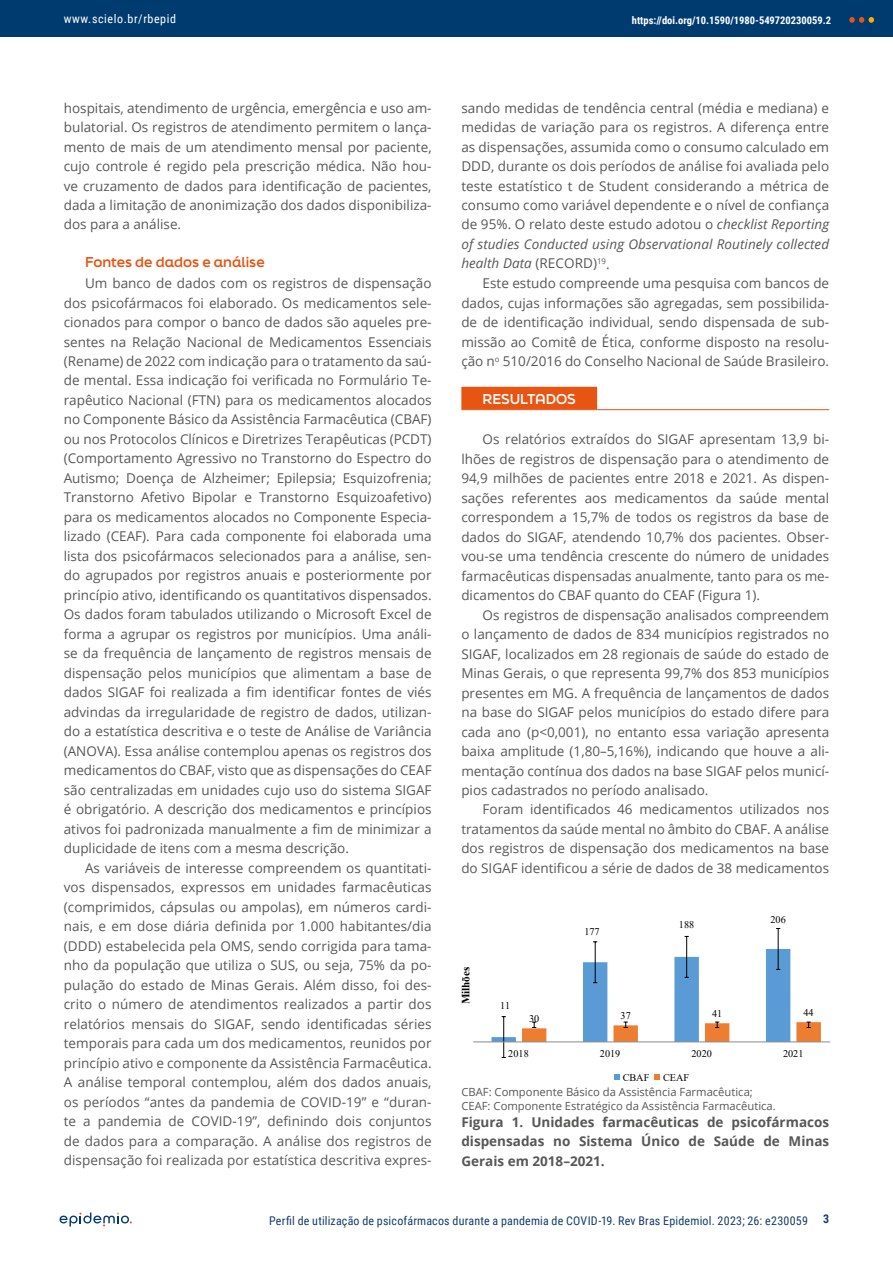
<style>
.page{position:relative;width:893px;height:1263px;background:#fff}
.page>*{position:absolute;margin:0;border:0;box-sizing:border-box;transform-origin:0 0}
.t1{font:13.5px/19.5px "Open Sans";color:#575756;text-align:justify}
.t2{font:700 13.5px/19.5px "Open Sans";color:#575756;text-align:justify}
.t3{font:700 13.5px "Final Six";color:#e85412}
.t4{font:700 13.5px "Final Six";color:#fff}
.t5{font:12px "Roboto Condensed";letter-spacing:.015em;color:#173d6b}
.t6{font:12px "Roboto Condensed";letter-spacing:.05em;color:#fff}
.t7{font:700 12px "Roboto Condensed";color:#173d6b}
.t8{font:11.25px/13.5px "Open Sans";color:#575756}
.t9{font:700 11.1px "Times New Roman";color:#000}
.t10{font:700 10.5px "Roboto Condensed";color:#fff}
.t11{font:10.2px "Times New Roman";letter-spacing:.005em;color:#000}
.s1{font-style:italic}
</style>
<div class="page">
<div style="left:0;top:0;width:893px;height:36px;background:#003b70"></div>
<svg style="left:849px;top:17px;width:25px;height:6px"></svg>
<svg style="left:60px;top:1212px;width:72px;height:14px"></svg>
<div style="left:461px;top:387px;width:136px;height:22px;background:#e85412"></div>
<hr style="left:461px;top:409px;width:368px;height:1px;background:#e85412">
<svg style="left:491px;top:928px;width:330px;height:130px"></svg>
<hr style="left:473px;top:1042px;width:356px;height:1px;background:#898989">
<svg style="left:614px;top:1074px;width:5px;height:5px"></svg>
<svg style="left:654px;top:1074px;width:5px;height:5px"></svg>
<p class="t6" style="left:64px;top:10px;width:114px">www.scielo.br/rbepid</p>
<p class="t10" style="left:632px;top:12px;width:201px">https://doi.org/10.1590/1980-549720230059.2</p>
<p class="t1" style="left:64px;top:98px;width:369px">hospitais, atendimento de urgência, emergência e uso am&shy;bulatorial. Os registros de atendimento permitem o lança&shy;mento de mais de um atendimento mensal por paciente, cujo controle é regido pela prescrição médica. Não hou&shy;ve cruzamento de dados para identificação de pacientes, dada a limitação de anonimização dos dados disponibiliza&shy;dos para a análise.</p>
<p class="t3" style="left:85px;top:252px;width:181px">Fontes de dados e análise</p>
<p class="t1" style="left:64px;top:273px;width:369px;text-indent:21px">Um banco de dados com os registros de dispensação dos psicofármacos foi elaborado. Os medicamentos sele&shy;cionados para compor o banco de dados são aqueles pre&shy;sentes na Relação Nacional de Medicamentos Essenciais (Rename) de 2022 com indicação para o tratamento da saú&shy;de mental. Essa indicação foi verificada no Formulário Te&shy;rapêutico Nacional (FTN) para os medicamentos alocados no Componente Básico da Assistência Farmacêutica (CBAF) ou nos Protocolos Clínicos e Diretrizes Terapêuticas (PCDT) (Comportamento Agressivo no Transtorno do Espectro do Autismo; Doença de Alzheimer; Epilepsia; Esquizofrenia; Transtorno Afetivo Bipolar e Transtorno Esquizoafetivo) para os medicamentos alocados no Componente Especia&shy;lizado (CEAF). Para cada componente foi elaborada uma lista dos psicofármacos selecionados para a análise, sen&shy;do agrupados por registros anuais e posteriormente por princípio ativo, identificando os quantitativos dispensados.<br>Os dados foram tabulados utilizando o Microsoft Excel de forma a agrupar os registros por municípios. Uma análi&shy;se da frequência de lançamento de registros mensais de dispensação pelos municípios que alimentam a base de dados SIGAF foi realizada a fim identificar fontes de viés advindas da irregularidade de registro de dados, utilizan&shy;do a estatística descritiva e o teste de Análise de Variância (ANOVA). Essa análise contemplou apenas os registros dos medicamentos do CBAF, visto que as dispensações do CEAF são centralizadas em unidades cujo uso do sistema SIGAF é obrigatório. A descrição dos medicamentos e princípios ativos foi padronizada manualmente a fim de minimizar a duplicidade de itens com a mesma descrição.</p>
<p class="t1" style="left:64px;top:858px;width:369px;text-indent:21px">As variáveis de interesse compreendem os quantitati&shy;vos dispensados, expressos em unidades farmacêuticas (comprimidos, cápsulas ou ampolas), em números cardi&shy;nais, e em dose diária definida por 1.000 habitantes/dia (DDD) estabelecida pela OMS, sendo corrigida para tama&shy;nho da população que utiliza o SUS, ou seja, 75% da po&shy;pulação do estado de Minas Gerais. Além disso, foi des&shy;crito o número de atendimentos realizados a partir dos relatórios mensais do SIGAF, sendo identificadas séries temporais para cada um dos medicamentos, reunidos por princípio ativo e componente da Assistência Farmacêutica.<br>A análise temporal contemplou, além dos dados anuais, os períodos “antes da pandemia de COVID-19” e “duran&shy;te a pandemia de COVID-19”, definindo dois conjuntos de dados para a comparação. A análise dos registros de dispensação foi realizada por estatística descritiva expres-</p>
<p class="t1" style="left:461px;top:98px;width:369px">sando medidas de tendência central (média e mediana) e medidas de variação para os registros. A diferença entre as dispensações, assumida como o consumo calculado em DDD, durante os dois períodos de análise foi avaliada pelo teste estatístico t de Student considerando a métrica de consumo como variável dependente e o nível de confiança de 95%. O relato deste estudo adotou o <span class="s1">checklist Reporting of studies Conducted using Observational Routinely collected health Data</span> (RECORD)<sup>19</sup>.</p>
<p class="t1" style="left:461px;top:273px;width:369px;text-indent:21px">Este estudo compreende uma pesquisa com bancos de dados, cujas informações são agregadas, sem possibilida&shy;de de identificação individual, sendo dispensada de sub&shy;missão ao Comitê de Ética, conforme disposto na resolu&shy;ção n<sup>o</sup> 510/2016 do Conselho Nacional de Saúde Brasileiro.</p>
<p class="t4" style="left:483px;top:389px;width:95px">RESULTADOS</p>
<p class="t1" style="left:461px;top:429px;width:369px;text-indent:21px">Os relatórios extraídos do SIGAF apresentam 13,9 bi&shy;lhões de registros de dispensação para o atendimento de 94,9 milhões de pacientes entre 2018 e 2021. As dispen&shy;sações referentes aos medicamentos da saúde mental correspondem a 15,7% de todos os registros da base de dados do SIGAF, atendendo 10,7% dos pacientes. Obser&shy;vou-se uma tendência crescente do número de unidades farmacêuticas dispensadas anualmente, tanto para os me&shy;dicamentos do CBAF quanto do CEAF (Figura 1).</p>
<p class="t1" style="left:461px;top:604px;width:369px;text-indent:21px">Os registros de dispensação analisados compreendem o lançamento de dados de 834 municípios registrados no SIGAF, localizados em 28 regionais de saúde do estado de Minas Gerais, o que representa 99,7% dos 853 municípios presentes em MG. A frequência de lançamentos de dados na base do SIGAF pelos municípios do estado difere para cada ano (p&lt;0,001), no entanto essa variação apresenta baixa amplitude (1,80–5,16%), indicando que houve a ali&shy;mentação contínua dos dados na base SIGAF pelos municí&shy;pios cadastrados no período analisado.</p>
<p class="t1" style="left:461px;top:799px;width:369px;text-indent:21px">Foram identificados 46 medicamentos utilizados nos tratamentos da saúde mental no âmbito do CBAF. A análise dos registros de dispensação dos medicamentos na base do SIGAF identificou a série de dados de 38 medicamentos</p>
<p class="t9" style="left:458px;top:1004px;width:39px;rotate:-90deg">Milhões</p>
<p class="t11" style="left:584px;top:924px;width:17px">177</p>
<p class="t11" style="left:679px;top:918px;width:17px">188</p>
<p class="t11" style="left:770px;top:912px;width:17px">206</p>
<p class="t11" style="left:500px;top:998px;width:12px">11</p>
<p class="t11" style="left:529px;top:1011px;width:12px">30</p>
<p class="t11" style="left:620px;top:1008px;width:12px">37</p>
<p class="t11" style="left:712px;top:1006px;width:12px">41</p>
<p class="t11" style="left:803px;top:1005px;width:12px">44</p>
<p class="t11" style="left:508px;top:1046px;width:22px">2018</p>
<p class="t11" style="left:600px;top:1046px;width:22px">2019</p>
<p class="t11" style="left:691px;top:1046px;width:22px">2020</p>
<p class="t11" style="left:783px;top:1046px;width:22px">2021</p>
<p class="t11" style="left:623px;top:1070px;width:28px">CBAF</p>
<p class="t11" style="left:663px;top:1070px;width:28px">CEAF</p>
<p class="t8" style="left:461px;top:1085px;width:316px">CBAF: Componente Básico da Assistência Farmacêutica;<br>CEAF: Componente Estratégico da Assistência Farmacêutica.</p>
<p class="t2" style="left:461px;top:1112px;width:369px">Figura 1. Unidades farmacêuticas de psicofármacos dispensadas no Sistema Único de Saúde de Minas Gerais em 2018–2021.</p>
<p class="t5" style="left:269px;top:1212px;width:540px">Perfil de utilização de psicofármacos durante a pandemia de COVID-19. Rev Bras Epidemiol. 2023; 26: e230059</p>
<p class="t7" style="left:823px;top:1211px;width:8px">3</p>
</div>
